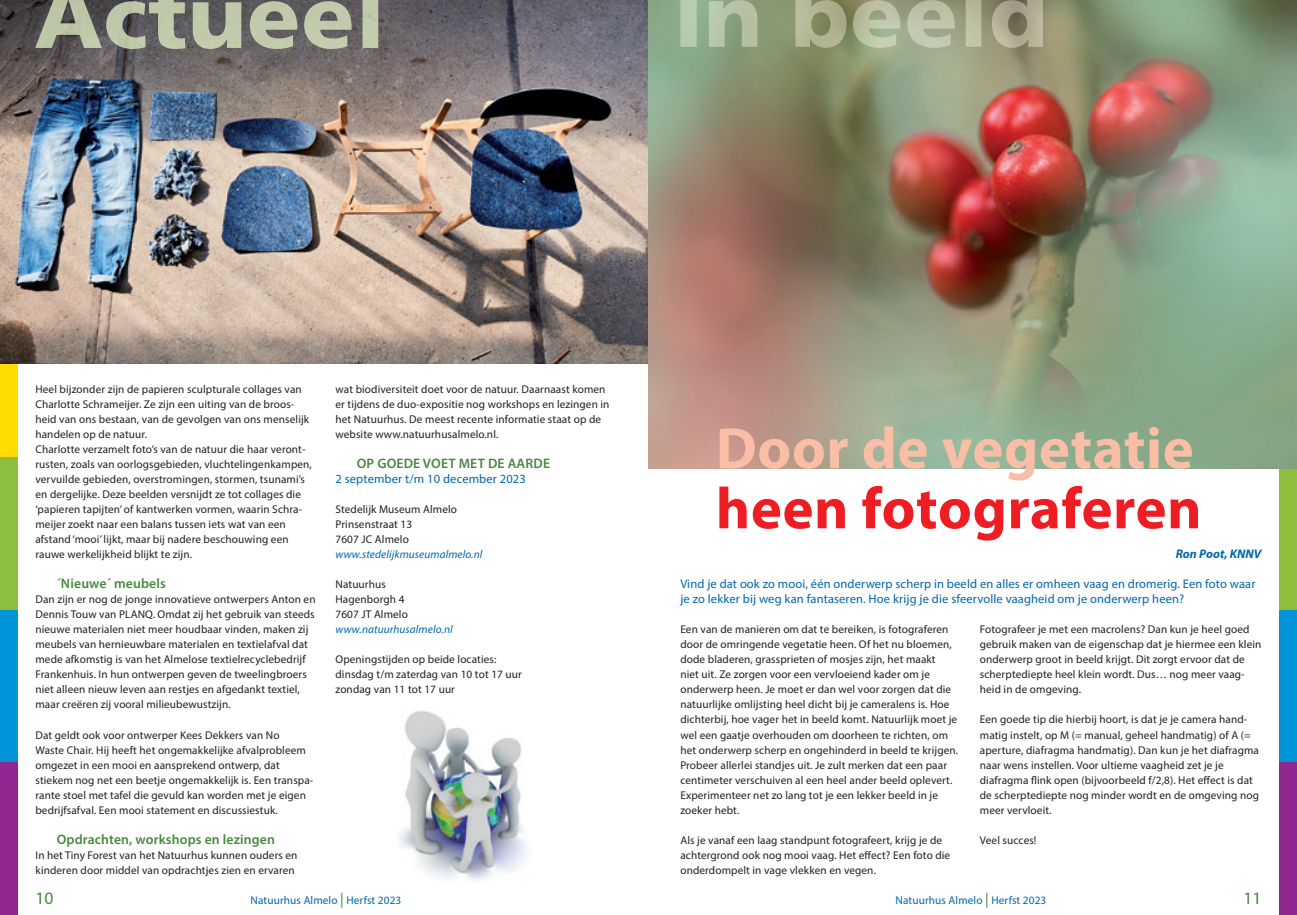
<style>
.page{position:relative;width:1297px;height:915px;background:#fff}
.page>*{position:absolute;margin:0;border:0;box-sizing:border-box;transform-origin:0 0}
.titel_groot_groen_Myriad_Pro_50_48{font:700 58.75px/60px "Myriad Pro";letter-spacing:.01em;color:#ee1d23}
.t1{font:17.5px "Myriad Pro";color:#48883e}
.tussenkop_10_12_Myriad_Pro{font:600 13.75px "Myriad Pro";letter-spacing:.01em;color:#48883e}
.intro_10_12_Myriad_Pro{font:12.5px/15px "Myriad Pro";letter-spacing:.01em;color:#0067aa}
.auteur_Myriad_Pro{font:italic 700 12.5px "Myriad Pro";color:#0067aa}
.t2{font:11.25px/15px "Myriad Pro";letter-spacing:.01em;color:#231f20}
.t3{font:11.25px "Myriad Pro";letter-spacing:.01em;color:#0067aa}
.plat_9_12_Myriad_Pro{font:italic 11.25px "Myriad Pro";letter-spacing:.01em;color:#0067aa}
.s1{color:#fabda6}
.s2{font-size:15px;color:#48883e}
</style>
<div class="page">
<div style="left:1279px;top:457px;width:18px;height:152px;background:#8dbe3e"></div>
<div style="left:1279px;top:609px;width:18px;height:153px;background:#0095d9"></div>
<div style="left:1279px;top:762px;width:18px;height:152px;background:#90268f"></div>
<div style="left:0;top:305px;width:18px;height:152px;background:#ffdc01"></div>
<div style="left:0;top:457px;width:18px;height:152px;background:#8dbe3e"></div>
<div style="left:0;top:609px;width:18px;height:153px;background:#0095d9"></div>
<div style="left:0;top:762px;width:18px;height:152px;background:#90268f"></div>
<img style="left:399px;top:710px;width:128px;height:170px">
<img style="left:0;top:0;width:648px;height:363px">
<img style="left:648px;top:0;width:649px;height:468px">
<svg style="left:680px;top:0;width:363px;height:48px;background:#a3ab8d"></svg>
<svg style="left:35px;top:0;width:343px;height:49px;background:#919585"></svg>
<p class="t2" style="left:35px;top:381px;width:275px">Heel bijzonder zijn de papieren sculpturale collages van Charlotte Schrameijer. Ze zijn een uiting van de broos&shy;heid van ons bestaan, van de gevolgen van ons menselijk handelen op de natuur.</p>
<p class="t2" style="left:35px;top:441px;width:278px">Charlotte verzamelt foto’s van de natuur die haar veront&shy;rusten, zoals van oorlogsgebieden, vluchtelingenkampen, vervuilde gebieden, overstromingen, stormen, tsunami’s en dergelijke. Deze beelden versnijdt ze tot collages die ‘papieren tapijten’ of kantwerken vormen, waarin Schra&shy;meijer zoekt naar een balans tussen iets wat van een afstand ‘mooi’ lijkt, maar bij nadere beschouwing een rauwe werkelijkheid blijkt te zijn.</p>
<p class="tussenkop_10_12_Myriad_Pro" style="left:57px;top:574px;width:111px">´Nieuwe´ meubels</p>
<p class="t2" style="left:35px;top:591px;width:282px">Dan zijn er nog de jonge innovatieve ontwerpers Anton en Dennis Touw van PLANQ. Omdat zij het gebruik van steeds nieuwe materialen niet meer houdbaar vinden, maken zij meubels van hernieuwbare materialen en textielafval dat mede afkomstig is van het Almelose textielrecyclebedrijf Frankenhuis. In hun ontwerpen geven de tweelingbroers niet alleen nieuw leven aan restjes en afgedankt textiel, maar creëren zij vooral milieubewustzijn.</p>
<p class="t2" style="left:35px;top:726px;width:279px">Dat geldt ook voor ontwerper Kees Dekkers van No<br>Waste Chair. Hij heeft het ongemakkelijke afvalprobleem omgezet in een mooi en aansprekend ontwerp, dat stiekem nog net een beetje ongemakkelijk is. Een transpa&shy;rante stoel met tafel die gevuld kan worden met je eigen bedrijfsafval. Een mooi statement en discussiestuk.</p>
<p class="tussenkop_10_12_Myriad_Pro" style="left:57px;top:829px;width:220px">Opdrachten, workshops en lezingen</p>
<p class="t2" style="left:35px;top:846px;width:264px">In het Tiny Forest van het Natuurhus kunnen ouders en kinderen door middel van opdrachtjes zien en ervaren</p>
<p class="t2" style="left:335px;top:381px;width:276px">wat biodiversiteit doet voor de natuur. Daarnaast komen er tijdens de duo-expositie nog workshops en lezingen in het Natuurhus. De meest recente informatie staat op de website www.natuurhusalmelo.nl.</p>
<p class="tussenkop_10_12_Myriad_Pro" style="left:357px;top:454px;width:195px">OP GOEDE VOET MET DE AARDE</p>
<p class="intro_10_12_Myriad_Pro" style="left:335px;top:471px;width:192px">2 september t/m 10 december 2023</p>
<p class="t2" style="left:335px;top:501px;width:123px">Stedelijk Museum Almelo<br>Prinsenstraat 13</p>
<p class="t2" style="left:335px;top:531px;width:75px">7607 JC Almelo</p>
<p class="plat_9_12_Myriad_Pro" style="left:335px;top:547px;width:148px">www.stedelijkmuseumalmelo.nl</p>
<p class="t2" style="left:335px;top:576px;width:52px">Natuurhus</p>
<p class="t2" style="left:335px;top:591px;width:71px">Hagenborgh 4</p>
<p class="t2" style="left:335px;top:606px;width:74px">7607 JT Almelo</p>
<p class="plat_9_12_Myriad_Pro" style="left:335px;top:622px;width:119px">www.natuurhusalmelo.nl</p>
<p class="t2" style="left:335px;top:651px;width:162px">Openingstijden op beide locaties:</p>
<p class="t2" style="left:335px;top:666px;width:188px">dinsdag t/m zaterdag van 10 tot 17 uur</p>
<p class="t2" style="left:335px;top:681px;width:121px">zondag van 11 tot 17 uur</p>
<p class="titel_groot_groen_Myriad_Pro_50_48" style="left:716px;top:416px;width:487px"><span class="s1">Door de vegetatie </span>heen fotograferen</p>
<p class="auteur_Myriad_Pro" style="left:1176px;top:545px;width:87px">Ron Poot, KNNV</p>
<p class="intro_10_12_Myriad_Pro" style="left:680px;top:576px;width:577px">Vind je dat ook zo mooi, één onderwerp scherp in beeld en alles er omheen vaag en dromerig. Een foto waar je zo lekker bij weg kan fantaseren. Hoe krijg je die sfeervolle vaagheid om je onderwerp heen?</p>
<p class="t2" style="left:680px;top:621px;width:279px">Een van de manieren om dat te bereiken, is fotograferen door de omringende vegetatie heen. Of het nu bloemen, dode bladeren, grassprieten of mosjes zijn, het maakt<br>niet uit. Ze zorgen voor een vervloeiend kader om je onderwerp heen. Je moet er dan wel voor zorgen dat die natuurlijke omlijsting heel dicht bij je cameralens is. Hoe dichterbij, hoe vager het in beeld komt. Natuurlijk moet je wel een gaatje overhouden om doorheen te richten, om het onderwerp scherp en ongehinderd in beeld te krijgen.<br>Probeer allerlei standjes uit. Je zult merken dat een paar centimeter verschuiven al een heel ander beeld oplevert.<br>Experimenteer net zo lang tot je een lekker beeld in je zoeker hebt.</p>
<p class="t2" style="left:680px;top:831px;width:271px">Als je vanaf een laag standpunt fotografeert, krijg je de achtergrond ook nog mooi vaag. Het effect? Een foto die onderdompelt in vage vlekken en vegen.</p>
<p class="t2" style="left:980px;top:621px;width:283px">Fotografeer je met een macrolens? Dan kun je heel goed gebruik maken van de eigenschap dat je hiermee een klein onderwerp groot in beeld krijgt. Dit zorgt ervoor dat de scherptediepte heel klein wordt. Dus… nog meer vaag&shy;heid in de omgeving.</p>
<p class="t2" style="left:980px;top:711px;width:281px">Een goede tip die hierbij hoort, is dat je je camera hand&shy;matig instelt, op M (= manual, geheel handmatig) of A (= aperture, diafragma handmatig). Dan kun je het diafragma naar wens instellen. Voor ultieme vaagheid zet je je diafragma flink open (bijvoorbeeld f/2,8). Het effect is dat de scherptediepte nog minder wordt en de omgeving nog meer vervloeit.</p>
<p class="t2" style="left:980px;top:831px;width:58px">Veel succes!</p>
<h2 class="t1" style="left:35px;top:886px;width:19px">10</h2>
<p class="t3" style="left:251px;top:892px;width:152px">Natuurhus Almelo <span class="s2">|</span> Herfst 2023</p>
<p class="t3" style="left:895px;top:892px;width:152px">Natuurhus Almelo <span class="s2">|</span> Herfst 2023</p>
<h2 class="t1" style="left:1243px;top:886px;width:19px">11</h2>
</div>
